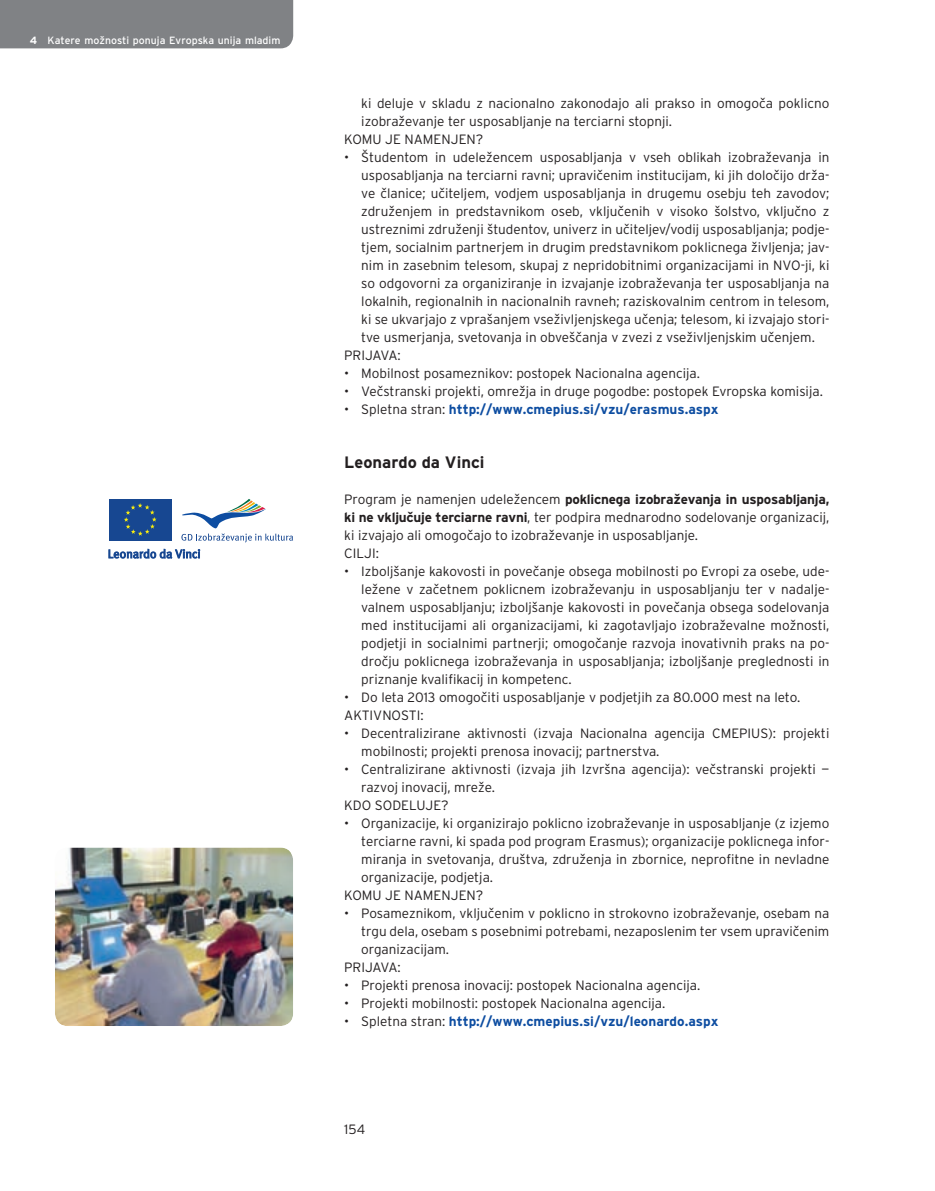
<style>
.page{position:relative;width:935px;height:1191px;background:#fff}
.page>*{position:absolute;margin:0;border:0;box-sizing:border-box;transform-origin:0 0}
.t1{font:700 16.5px "Interstate FBCC";color:#231f20}
.t2{font:300 13.5px/18px "Interstate FBCC";color:#231f20}
.t3{font:700 13.5px "Interstate FBCC";color:#0d4da1}
.t4{font:12px "Meta Normal";letter-spacing:.01em;color:#174791}
.t5{font:10.5px "Interstate FBCC";color:#fff}
.s1{font-weight:700}
.s2{font-weight:300;color:#231f20}
</style>
<div class="page">
<div style="left:0;top:0;width:293px;height:48px;background:#808285"></div>
<svg style="left:109px;top:540px;width:63px;height:1px"></svg>
<div style="left:109px;top:498px;width:63px;height:42px;background:#174791"></div>
<svg style="left:124px;top:503px;width:32px;height:33px"></svg>
<svg style="left:181px;top:499px;width:112px;height:43px"></svg>
<img style="left:55px;top:847px;width:238px;height:179px;border-radius:13px">
<p class="t5" style="left:30px;top:37px;width:252px"><span class="s1">4</span> Katere možnosti ponuja Evropska unija mladim</p>
<p class="t4" style="left:108px;top:547px;width:94px">Leonardo da Vinci</p>
<p class="t2" style="left:361px;top:95px;width:469px">ki deluje v skladu z nacionalno zakonodajo ali prakso in omogoča poklicno</p>
<p class="t2" style="left:361px;top:113px;width:312px">izobraževanje ter usposabljanje na terciarni stopnji.</p>
<p class="t2" style="left:344px;top:131px;width:141px">KOMU JE NAMENJEN?</p>
<p class="t2" style="left:344px;top:149px;width:486px">• Študentom in udeležencem usposabljanja v vseh oblikah izobraževanja in</p>
<p class="t2" style="left:361px;top:167px;width:469px">usposabljanja na terciarni ravni; upravičenim institucijam, ki jih določijo drža-</p>
<p class="t2" style="left:361px;top:185px;width:469px">ve članice; učiteljem, vodjem usposabljanja in drugemu osebju teh zavodov;</p>
<p class="t2" style="left:361px;top:203px;width:469px">združenjem in predstavnikom oseb, vključenih v visoko šolstvo, vključno z</p>
<p class="t2" style="left:361px;top:221px;width:469px">ustreznimi združenji študentov, univerz in učiteljev/vodij usposabljanja; podje-</p>
<p class="t2" style="left:361px;top:239px;width:469px">tjem, socialnim partnerjem in drugim predstavnikom poklicnega življenja; jav-</p>
<p class="t2" style="left:361px;top:257px;width:469px">nim in zasebnim telesom, skupaj z nepridobitnimi organizacijami in NVO-ji, ki</p>
<p class="t2" style="left:361px;top:275px;width:469px">so odgovorni za organiziranje in izvajanje izobraževanja ter usposabljanja na</p>
<p class="t2" style="left:361px;top:293px;width:469px">lokalnih, regionalnih in nacionalnih ravneh; raziskovalnim centrom in telesom,</p>
<p class="t2" style="left:361px;top:311px;width:469px">ki se ukvarjajo z vprašanjem vseživljenjskega učenja; telesom, ki izvajajo stori-</p>
<p class="t2" style="left:361px;top:329px;width:455px">tve usmerjanja, svetovanja in obveščanja v zvezi z vseživljenjskim učenjem.</p>
<p class="t2" style="left:344px;top:347px;width:58px">PRIJAVA:</p>
<p class="t2" style="left:344px;top:365px;width:357px">• Mobilnost posameznikov: postopek Nacionalna agencija.</p>
<p class="t2" style="left:344px;top:383px;width:480px">• Večstranski projekti, omrežja in druge pogodbe: postopek Evropska komisija.</p>
<p class="t3" style="left:344px;top:404px;width:375px"><span class="s2">• Spletna stran:</span> http://www.cmepius.si/vzu/erasmus.aspx</p>
<p class="t1" style="left:344px;top:456px;width:142px">Leonardo da Vinci</p>
<p class="t2" style="left:344px;top:491px;width:486px">Program je namenjen udeležencem <span class="s1">poklicnega izobraževanja in usposabljanja, ki ne vključuje terciarne ravni</span>, ter podpira mednarodno sodelovanje organizacij, ki izvajajo ali omogočajo to izobraževanje in usposabljanje.<br>CILJI:</p>
<p class="t2" style="left:361px;top:563px;width:469px;text-align:justify;text-indent:-17px">• Izboljšanje kakovosti in povečanje obsega mobilnosti po Evropi za osebe, ude&shy;ležene v začetnem poklicnem izobraževanju in usposabljanju ter v nadalje&shy;valnem usposabljanju; izboljšanje kakovosti in povečanja obsega sodelovanja med institucijami ali organizacijami, ki zagotavljajo izobraževalne možnosti, podjetji in socialnimi partnerji; omogočanje razvoja inovativnih praks na po&shy;dročju poklicnega izobraževanja in usposabljanja; izboljšanje preglednosti in priznanje kvalifikacij in kompetenc.</p>
<p class="t2" style="left:344px;top:689px;width:457px">• Do leta 2013 omogočiti usposabljanje v podjetjih za 80.000 mest na leto.<br>AKTIVNOSTI:</p>
<p class="t2" style="left:361px;top:725px;width:469px;text-indent:-17px">• Decentralizirane aktivnosti (izvaja Nacionalna agencija CMEPIUS): projekti mobilnosti; projekti prenosa inovacij; partnerstva.</p>
<p class="t2" style="left:344px;top:761px;width:486px">• Centralizirane aktivnosti (izvaja jih Izvršna agencija): večstranski projekti —</p>
<p class="t2" style="left:361px;top:779px;width:135px">raz voj inovacij, mreže.</p>
<p class="t2" style="left:344px;top:797px;width:106px">KDO SODELUJE?</p>
<p class="t2" style="left:344px;top:815px;width:486px">• Organizacije, ki organizirajo poklicno izobraževanje in usposabljanje (z izjemo</p>
<p class="t2" style="left:361px;top:833px;width:469px">terciarne ravni, ki spada pod program Erasmus); organizacije poklicnega infor-</p>
<p class="t2" style="left:361px;top:851px;width:469px">miranja in svetovanja, društva, združenja in zbornice, neprofitne in nevladne</p>
<p class="t2" style="left:361px;top:869px;width:133px">organizacije, podjetja.</p>
<p class="t2" style="left:344px;top:887px;width:141px">KOMU JE NAMENJEN?</p>
<p class="t2" style="left:344px;top:905px;width:486px">• Posameznikom, vključenim v poklicno in strokovno izobraževanje, osebam na</p>
<p class="t2" style="left:361px;top:923px;width:469px">trgu dela, osebam s posebnimi potrebami, nezaposlenim ter vsem upravičenim</p>
<p class="t2" style="left:361px;top:941px;width:89px">organizacijam.</p>
<p class="t2" style="left:344px;top:959px;width:58px">PRIJAVA:</p>
<p class="t2" style="left:344px;top:977px;width:357px">• Projekti prenosa inovacij: postopek Nacionalna agencija.</p>
<p class="t2" style="left:344px;top:995px;width:322px">• Projekti mobilnosti: postopek Nacionalna agencija.</p>
<p class="t3" style="left:344px;top:1016px;width:375px"><span class="s2">• Spletna stran:</span> http://www.cmepius.si/vzu/leonardo.aspx</p>
<p class="t2" style="left:344px;top:1121px;width:22px">154</p>
</div>
